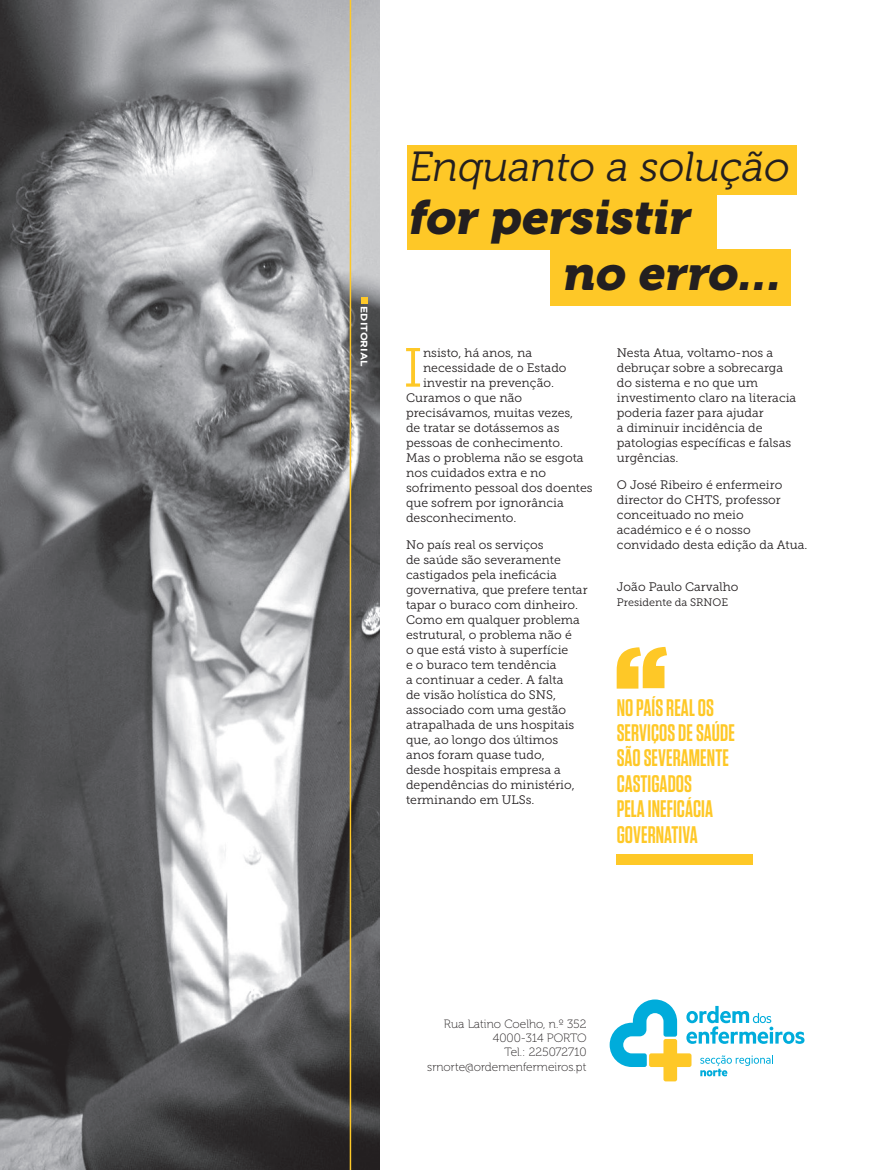
<style>
.page{position:relative;width:893px;height:1170px;background:#fff}
.page>*{position:absolute;margin:0;border:0;box-sizing:border-box;transform-origin:0 0}
.t1{font:54.9px "Museo Slab 300";color:#fec827}
.t2{font:italic 48px "Museo 900";color:#231f20}
.t3{font:italic 42px "Museo 300";color:#231f20}
.t4{font:600 23.85px/25.3px "Tungsten";letter-spacing:.005em;color:#fec827;scale:.91 1}
.t5{font:12.3px/15px "Museo Slab 300";color:#231f20}
.t6{font:12px/14.4px "Museo 100";color:#231f20;text-align:right}
.t7{font:10.8px "Museo Slab 300";color:#231f20}
.t8{font:700 9.45px "Gotham";color:#fff;scale:1.11 1}
</style>
<div class="page">
<svg style="left:686px;top:1005px;width:118px;height:38px"></svg>
<svg style="left:700px;top:1055px;width:73px;height:21px"></svg>
<svg style="left:610px;top:999px;width:67px;height:67px"></svg>
<div style="left:663px;top:1038px;width:14px;height:43px;background:#fec827;border-radius:2px"></div>
<div style="left:649px;top:1053px;width:42px;height:13px;background:#fec827;border-radius:2px"></div>
<svg style="left:617px;top:647px;width:50px;height:41px"></svg>
<div style="left:617px;top:854px;width:136px;height:10px;background:#fec827"></div>
<div style="left:407px;top:193px;width:309px;height:56px;background:#fec827"></div>
<div style="left:407px;top:145px;width:390px;height:49px;background:#fec827"></div>
<img style="left:0;top:0;width:380px;height:1169px">
<hr style="left:350px;top:0;width:1px;height:1169px;background:#fec827">
<svg style="left:362px;top:297px;width:6px;height:6px"></svg>
<div style="left:550px;top:249px;width:241px;height:56px;background:#fec827"></div>
<p class="t8" style="left:370px;top:306px;width:56px;rotate:90deg">EDITORIAL</p>
<h3 class="t3" style="left:407px;top:144px;width:390px">Enquanto a solução</h3>
<h2 class="t2" style="left:407px;top:190px;width:293px">for persistir</h2>
<h2 class="t2" style="left:561px;top:246px;width:230px">no erro...</h2>
<h1 class="t1" style="left:403px;top:338px;width:21px">I</h1>
<p class="t5" style="left:423px;top:345px;width:111px">nsisto, há anos, na</p>
<p class="t5" style="left:423px;top:360px;width:145px">necessidade de o Estado</p>
<p class="t5" style="left:423px;top:375px;width:133px">investir na prevenção.</p>
<p class="t5" style="left:406px;top:390px;width:118px">Curamos o que não</p>
<p class="t5" style="left:406px;top:405px;width:169px">precisávamos, muitas vezes,</p>
<p class="t5" style="left:406px;top:420px;width:155px">de tratar se dotássemos as</p>
<p class="t5" style="left:406px;top:435px;width:158px">pessoas de conhecimento.</p>
<p class="t5" style="left:406px;top:450px;width:179px">Mas o problema não se esgota</p>
<p class="t5" style="left:406px;top:465px;width:142px">nos cuidados extra e no</p>
<p class="t5" style="left:406px;top:480px;width:188px">sofrimento pessoal dos doentes</p>
<p class="t5" style="left:406px;top:495px;width:159px">que sofrem por ignorância</p>
<p class="t5" style="left:406px;top:510px;width:112px">desconhecimento.</p>
<p class="t5" style="left:406px;top:537px;width:183px">No país real os serviços<br>de saúde são severamente castigados pela ineficácia governativa, que prefere tentar tapar o buraco com dinheiro.<br>Como em qualquer problema estrutural, o problema não é<br>o que está visto à superfície<br>e o buraco tem tendência<br>a continuar a ceder. A falta<br>de visão holística do SNS, associado com uma gestão atrapalhada de uns hospitais que, ao longo dos últimos anos foram quase tudo,<br>desde hospitais empresa a dependências do ministério, terminando em ULSs.</p>
<p class="t5" style="left:617px;top:345px;width:181px">Nesta Atua, voltamo-nos a debruçar sobre a sobrecarga do sistema e no que um investimento claro na literacia poderia fazer para ajudar<br>a diminuir incidência de patologias específicas e falsas urgências.</p>
<p class="t5" style="left:617px;top:477px;width:192px">O José Ribeiro é enfermeiro director do CHTS, professor conceituado no meio académico e é o nosso convidado desta edição da Atua.</p>
<p class="t5" style="left:617px;top:579px;width:123px">João Paulo Carvalho</p>
<p class="t7" style="left:617px;top:596px;width:113px">Presidente da SRNOE</p>
<h3 class="t4" style="left:617px;top:695px;width:131px">NO PAÍS REAL OS<br>SERVIÇOS DE SAÚDE<br>SÃO SEVERAMENTE<br>CASTIGADOS<br>PELA INEFICÁCIA<br>GOVERNATIVA</h3>
<p class="t6" style="left:427px;top:1016px;width:161px">Rua Latino Coelho, n.º 352<br>4000-314 PORTO<br>Tel.: 225072710 srnorte@ordemenfermeiros.pt</p>
</div>
